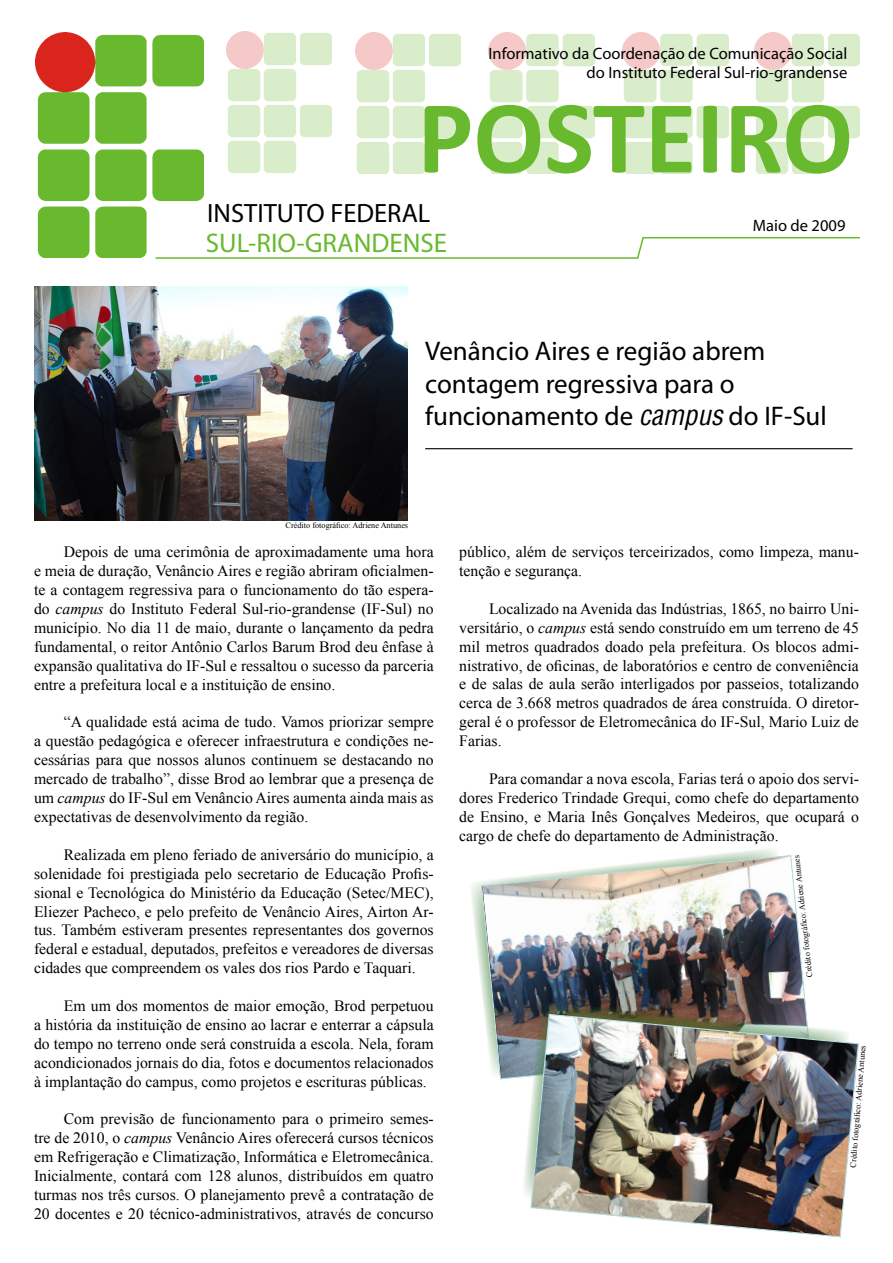
<style>
.page{position:relative;width:893px;height:1263px;background:#fff}
.page>*{position:absolute;margin:0;border:0;box-sizing:border-box;transform-origin:0 0}
.t1{font:700 105px "Calibri";color:#68b92e}
.t2{font:27px/32.4px "Myriad Pro";color:#000}
.t3{font:27px "Myriad Pro";color:#68b92e}
.t4{font:26.55px "Myriad Pro";color:#000}
.t5{font:16.5px/19.8px "Myriad Pro";color:#000;text-align:right}
.t6{font:15.75px/18.9px "Times New Roman";color:#000;text-align:justify}
.t7{font:8.25px "Times New Roman";color:#000}
.s1{font-family:"Helvetica";font-style:italic;font-stretch:condensed}
.s2{font-style:italic}
</style>
<div class="page">
<svg style="left:471px;top:849px;width:306px;height:124px"></svg>
<img style="left:35px;top:32px;width:168px;height:226px">
<hr style="left:156px;top:257px;width:482px;height:2px;background:#68b92e">
<img style="left:226px;top:31px;width:106px;height:142px">
<img style="left:355px;top:32px;width:106px;height:142px">
<img style="left:488px;top:32px;width:106px;height:142px">
<img style="left:623px;top:32px;width:106px;height:142px">
<img style="left:754px;top:32px;width:106px;height:142px">
<svg style="left:636px;top:238px;width:9px;height:21px"></svg>
<hr style="left:642px;top:237px;width:218px;height:1px;background:#68b92e">
<hr style="left:425px;top:448px;width:428px;height:1px;background:#000">
<img style="left:35px;top:287px;width:373px;height:233px">
<img style="left:480px;top:854px;width:326px;height:226px">
<img style="left:521px;top:1001px;width:286px;height:196px">
<img style="left:530px;top:1013px;width:329px;height:225px">
<p class="t5" style="left:488px;top:43px;width:360px">Informativo da Coordenação de Comunicação Social do Instituto Federal Sul-rio-grandense</p>
<h1 class="t1" style="left:417px;top:72px;width:437px">POSTEIRO</h1>
<h3 class="t4" style="left:207px;top:197px;width:225px">INSTITUTO FEDERAL</h3>
<h2 class="t3" style="left:206px;top:226px;width:243px">SUL-RIO-GRANDENSE</h2>
<p class="t5" style="left:753px;top:216px;width:94px">Maio de 2009</p>
<h2 class="t2" style="left:425px;top:335px;width:403px">Venâncio Aires e região abrem contagem regressiva para o funcionamento de <span class="s1">campus</span> do IF-Sul</h2>
<p class="t7" style="left:286px;top:520px;width:124px">Crédito fotográfico: Adriene Antunes</p>
<p class="t6" style="left:34px;top:542px;width:401px;text-indent:30px">Depois de uma cerimônia de aproximadamente uma hora e meia de duração, Venâncio Aires e região abriram oficialmen&shy;te a contagem regressiva para o funcionamento do tão espera&shy;do <span class="s2">campus</span> do Instituto Federal Sul-rio-grandense (IF-Sul) no município. No dia 11 de maio, durante o lançamento da pedra fundamental, o reitor Antônio Carlos Barum Brod deu ênfase à expansão qualitativa do IF-Sul e ressaltou o sucesso da parceria entre a prefeitura local e a instituição de ensino.</p>
<p class="t6" style="left:34px;top:712px;width:401px;text-indent:30px">“A qualidade está acima de tudo. Vamos priorizar sempre a questão pedagógica e oferecer infraestrutura e condições ne&shy;cessárias para que nossos alunos continuem se destacando no mercado de trabalho”, disse Brod ao lembrar que a presença de um <span class="s2">campus</span> do IF-Sul em Venâncio Aires aumenta ainda mais as expectativas de desenvolvimento da região.</p>
<p class="t6" style="left:34px;top:845px;width:401px;text-indent:30px">Realizada em pleno feriado de aniversário do município, a solenidade foi prestigiada pelo secretario de Educação Profis&shy;sional e Tecnológica do Ministério da Educação (Setec/MEC), Eliezer Pacheco, e pelo prefeito de Venâncio Aires, Airton Ar&shy;tus. Também estiveram presentes representantes dos governos federal e estadual, deputados, prefeitos e vereadores de diversas cidades que compreendem os vales dos rios Pardo e Taquari.</p>
<p class="t6" style="left:34px;top:996px;width:401px;text-indent:30px">Em um dos momentos de maior emoção, Brod perpetuou a história da instituição de ensino ao lacrar e enterrar a cápsula do tempo no terreno onde será construída a escola. Nela, foram acondicionados jornais do dia, fotos e documentos relacionados à implantação do campus, como projetos e escrituras públicas.</p>
<p class="t6" style="left:34px;top:1109px;width:401px;text-indent:30px">Com previsão de funcionamento para o primeiro semes&shy;tre de 2010, o <span class="s2">campus</span> Venâncio Aires oferecerá cursos técnicos em Refrigeração e Climatização, Informática e Eletromecânica.<br>Inicialmente, contará com 128 alunos, distribuídos em quatro turmas nos três cursos. O planejamento prevê a contratação de 20 docentes e 20 técnico-administrativos, através de concurso</p>
<p class="t6" style="left:459px;top:542px;width:401px">público, além de serviços terceirizados, como limpeza, manu&shy;tenção e segurança.</p>
<p class="t6" style="left:459px;top:599px;width:401px;text-indent:30px">Localizado na Avenida das Indústrias, 1865, no bairro Uni&shy;versitário, o <span class="s2">campus</span> está sendo construído em um terreno de 45 mil metros quadrados doado pela prefeitura. Os blocos admi&shy;nistrativo, de oficinas, de laboratórios e centro de conveniência e de salas de aula serão interligados por passeios, totalizando cerca de 3.668 metros quadrados de área construída. O diretor&shy;geral é o professor de Eletromecânica do IF-Sul, Mario Luiz de Farias.</p>
<p class="t6" style="left:459px;top:769px;width:401px;text-indent:30px">Para comandar a nova escola, Farias terá o apoio dos servi&shy;dores Frederico Trindade Grequi, como chefe do departamento de Ensino, e Maria Inês Gonçalves Medeiros, que ocupará o cargo de chefe do departamento de Administração.</p>
<p class="t7" style="left:804px;top:978px;width:124px;rotate:-96deg">Crédito fotográfi co: Adriene Antunes</p>
<p class="t7" style="left:847px;top:1167px;width:124px;rotate:-85deg">Crédito fotográfi co: Adriene Antunes</p>
</div>
